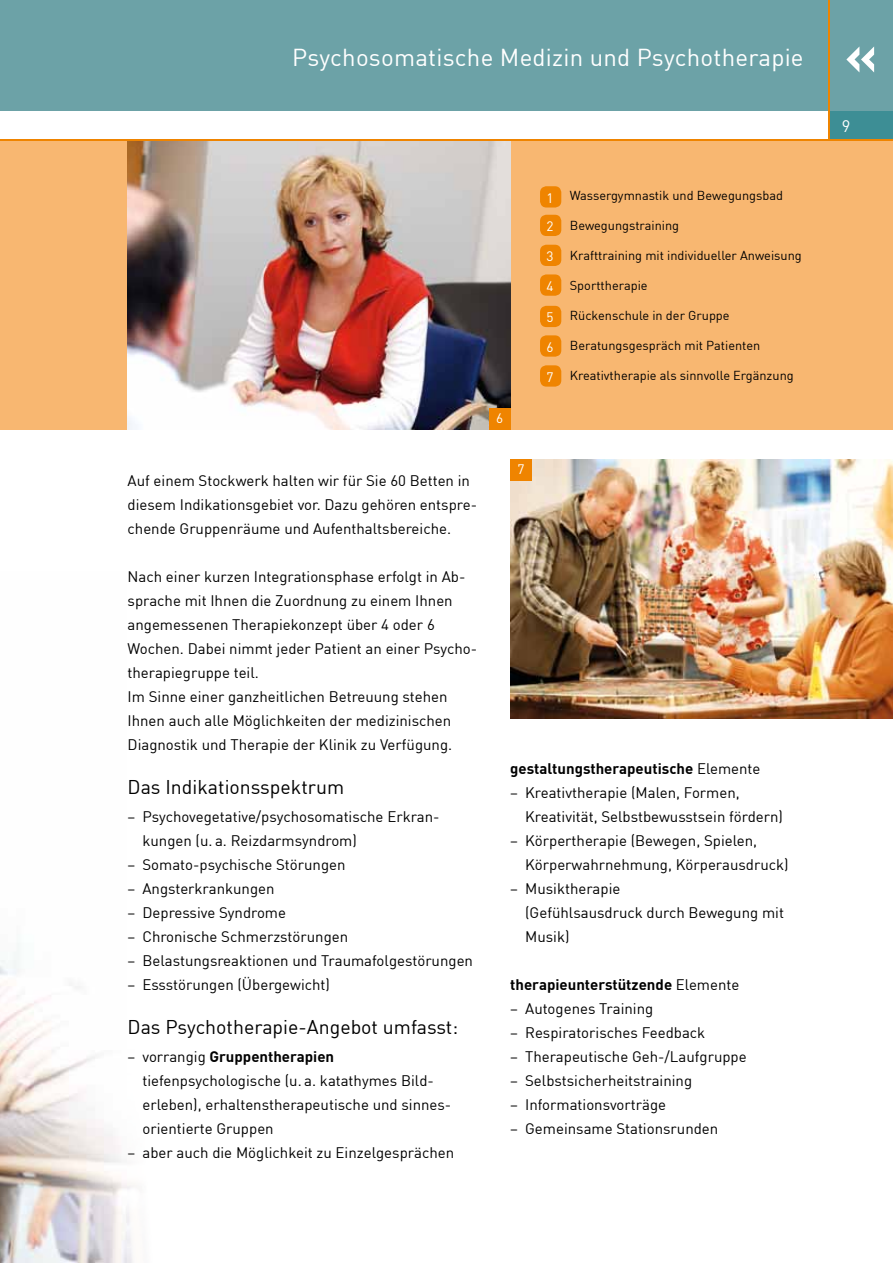
<style>
.page{position:relative;width:893px;height:1263px;background:#fff}
.page>*{position:absolute;margin:0;border:0;box-sizing:border-box;transform-origin:0 0}
.t1{font:700 52.5px "DIN";color:#fff}
.t2{font:24px "DIN";letter-spacing:.01em;color:#fff}
.t3{font:19.5px "DIN";color:#000}
.t4{font:16.5px "DIN";color:#fff}
.t5{font:15px/24px "DIN";color:#000}
.t6{font:700 15px "DIN";color:#000}
.t7{font:13.5px "DIN";color:#fff}
.t8{font:12.75px "DIN";color:#000}
.s1{font-weight:700}
.s2{font-weight:400}
</style>
<div class="page">
<div style="left:829px;top:111px;width:64px;height:29px;background:#3d8e95"></div>
<div style="left:0;top:0;width:893px;height:111px;background:#6ca2a7"></div>
<hr style="left:828px;top:111px;width:2px;height:29px;background:#ef8400">
<hr style="left:828px;top:0;width:2px;height:111px;background:#ef8400">
<div style="left:0;top:140px;width:893px;height:289px;background:#f8b771"></div>
<img style="left:0;top:943px;width:135px;height:320px">
<div style="left:540px;top:245px;width:21px;height:21px;background:#ef8400;border-radius:6px"></div>
<div style="left:540px;top:365px;width:21px;height:22px;background:#ef8400;border-radius:6px"></div>
<div style="left:540px;top:274px;width:21px;height:22px;background:#ef8400;border-radius:6px"></div>
<div style="left:540px;top:215px;width:21px;height:21px;background:#ef8400;border-radius:6px"></div>
<div style="left:540px;top:335px;width:21px;height:22px;background:#ef8400;border-radius:6px"></div>
<div style="left:540px;top:186px;width:21px;height:21px;background:#ef8400;border-radius:6px"></div>
<div style="left:540px;top:306px;width:21px;height:21px;background:#ef8400;border-radius:6px"></div>
<img style="left:510px;top:459px;width:383px;height:260px">
<img style="left:128px;top:141px;width:382px;height:288px">
<div style="left:510px;top:459px;width:21px;height:21px;background:#ef8400"></div>
<div style="left:489px;top:408px;width:21px;height:21px;background:#ef8400"></div>
<hr style="left:0;top:459px;width:1px;height:192px;background:#c0d3d5">
<hr style="left:0;top:140px;width:893px;height:1px;background:#ef8400">
<h2 class="t2" style="left:292px;top:42px;width:513px">Psychosomatische Medizin und Psychotherapie</h2>
<p class="t5" style="left:128px;top:468px;width:351px">Auf einem Stockwerk halten wir für Sie 60 Betten in diesem Indikationsgebiet vor. Dazu gehören entspre&shy;chende Gruppenräume und Aufenthaltsbereiche.</p>
<p class="t5" style="left:128px;top:564px;width:351px">Nach einer kurzen Integrationsphase erfolgt in Ab&shy;sprache mit Ihnen die Zuordnung zu einem Ihnen angemessenen Therapiekonzept über 4 oder 6<br>Wochen. Dabei nimmt jeder Patient an einer Psycho&shy;therapiegruppe teil.<br>Im Sinne einer ganzheitlichen Betreuung stehen Ihnen auch alle Möglichkeiten der medizinischen Diagnostik und Therapie der Klinik zu Verfügung.</p>
<h3 class="t3" style="left:128px;top:774px;width:218px">Das Indikationsspektrum</h3>
<p class="t5" style="left:142px;top:804px;width:299px;text-indent:-15px">– Psychovegetative/psychosomatische Erkran&shy;kungen (u. a. Reizdarmsyndrom)</p>
<p class="t5" style="left:128px;top:852px;width:220px">– Somato-psychische Störungen</p>
<p class="t5" style="left:128px;top:876px;width:148px">– Angsterkrankungen</p>
<p class="t5" style="left:128px;top:900px;width:160px">– Depressive Syndrome</p>
<p class="t5" style="left:128px;top:924px;width:222px">– Chronische Schmerzstörungen</p>
<p class="t5" style="left:128px;top:948px;width:347px">– Belastungsreaktionen und Traumafolgestörungen</p>
<p class="t5" style="left:128px;top:972px;width:204px">– Essstörungen (Übergewicht)</p>
<h3 class="t3" style="left:128px;top:1014px;width:332px">Das Psychotherapie-Angebot umfasst:</h3>
<p class="t5" style="left:142px;top:1044px;width:310px;text-indent:-15px">– vorrangig <span class="s1">Gruppentherapien </span>tiefenpsychologische (u. a. katathymes Bild&shy;erleben), erhaltenstherapeutische und sinnes&shy;orientierte Gruppen</p>
<p class="t5" style="left:128px;top:1140px;width:328px">– aber auch die Möglichkeit zu Einzelgesprächen</p>
<p class="t7" style="left:496px;top:410px;width:9px">6</p>
<p class="t7" style="left:517px;top:461px;width:9px">7</p>
<p class="t7" style="left:546px;top:189px;width:9px">1</p>
<p class="t7" style="left:546px;top:218px;width:9px">2</p>
<p class="t7" style="left:546px;top:248px;width:9px">3</p>
<p class="t7" style="left:546px;top:278px;width:9px">4</p>
<p class="t7" style="left:546px;top:309px;width:9px">5</p>
<p class="t7" style="left:546px;top:338px;width:9px">6</p>
<p class="t7" style="left:546px;top:368px;width:9px">7</p>
<p class="t8" style="left:570px;top:187px;width:215px">Wassergymnastik und Bewegungsbad</p>
<p class="t8" style="left:570px;top:217px;width:111px">Bewegungstraining</p>
<p class="t8" style="left:570px;top:247px;width:233px">Krafttraining mit individueller Anweisung</p>
<p class="t8" style="left:570px;top:277px;width:79px">Sporttherapie</p>
<p class="t8" style="left:570px;top:307px;width:161px">Rückenschule in der Gruppe</p>
<p class="t8" style="left:570px;top:337px;width:192px">Beratungsgespräch mit Patienten</p>
<p class="t8" style="left:570px;top:367px;width:225px">Kreativtherapie als sinnvolle Ergänzung</p>
<p class="t6" style="left:510px;top:759px;width:252px">gestaltungstherapeutische <span class="s2">Elemente</span></p>
<p class="t5" style="left:525px;top:780px;width:259px;text-indent:-15px">– Kreativtherapie (Malen, Formen,<br>Kreativität, Selbstbewusstsein fördern)</p>
<p class="t5" style="left:525px;top:828px;width:265px;text-indent:-15px">– Körpertherapie (Bewegen, Spielen,<br>Körperwahrnehmung, Körperausdruck)</p>
<p class="t5" style="left:525px;top:876px;width:260px;text-indent:-15px">– Musiktherapie<br>(Gefühlsausdruck durch Bewegung mit<br>Musik)</p>
<p class="t6" style="left:510px;top:975px;width:231px">therapieunterstützende <span class="s2">Elemente</span></p>
<p class="t5" style="left:510px;top:996px;width:144px">– Autogenes Training</p>
<p class="t5" style="left:510px;top:1020px;width:197px">– Respiratorisches Feedback</p>
<p class="t5" style="left:510px;top:1044px;width:238px">– Therapeutische Geh-/Laufgruppe</p>
<p class="t5" style="left:510px;top:1068px;width:183px">– Selbstsicherheitstraining</p>
<p class="t5" style="left:510px;top:1092px;width:157px">– Informationsvorträge</p>
<p class="t5" style="left:510px;top:1116px;width:210px">– Gemeinsame Stationsrunden</p>
<h1 class="t1" style="left:845px;top:21px;width:34px">«</h1>
<p class="t4" style="left:842px;top:116px;width:10px">9</p>
</div>
